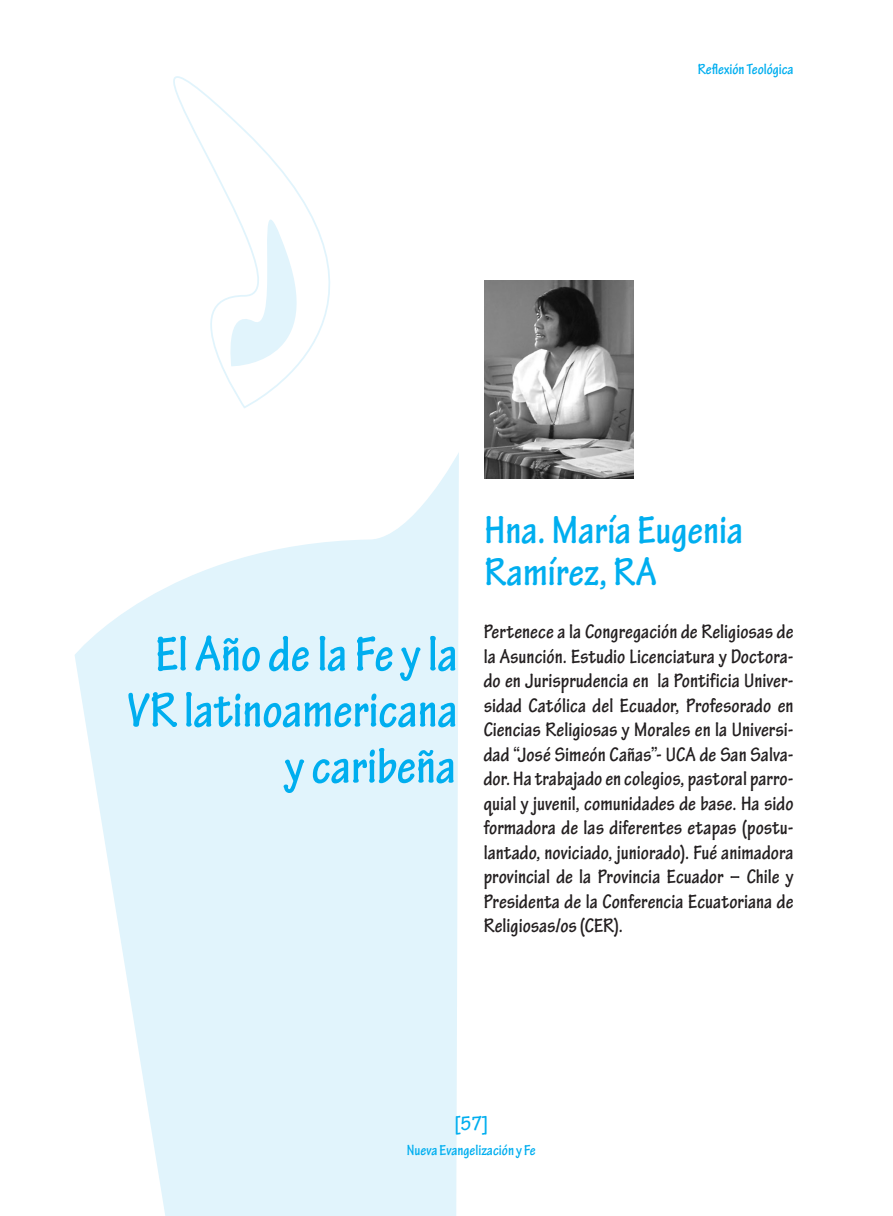
<style>
.page{position:relative;width:893px;height:1216px;background:#fff}
.page>*{position:absolute;margin:0;border:0;box-sizing:border-box;transform-origin:0 0}
.t1{font:700 condensed 52.5px/56px "Tekton Pro";letter-spacing:-.005em;color:#00aeef;text-align:right}
.t2{font:700 condensed 42px/42px "Tekton Pro";color:#00aeef}
.t3{font:700 condensed 21px/24.5px "Tekton Pro";color:#231f20;text-align:justify}
.t4{font:700 condensed 21px "Tekton Pro";color:#00aeef}
.t5{font:700 condensed 15.75px "Tekton Pro";color:#00aeef}
</style>
<div class="page">
<svg style="left:75px;top:453px;width:384px;height:762px;fill:#e1f4fc"></svg>
<svg style="left:173px;top:76px;width:157px;height:332px"></svg>
<svg style="left:224px;top:142px;width:102px;height:225px"></svg>
<img style="left:484px;top:280px;width:149px;height:198px">
<p class="t5" style="left:698px;top:60px;width:97px">Reflexión Teológica</p>
<h1 class="t1" style="left:127px;top:627px;width:333px">El Año de la Fe y la<br>VR latinoamericana y caribeña</h1>
<h2 class="t2" style="left:484px;top:510px;width:260px">Hna. María Eugenia<br>Ramírez, RA</h2>
<p class="t3" style="left:484px;top:619px;width:311px">Pertenece a la Congregación de Religiosas de la Asunción. Estudio Licenciatura y Doctora&shy;do en Jurisprudencia en la Pontificia Univer&shy;sidad Católica del Ecuador, Profesorado en Ciencias Religiosas y Morales en la Universi&shy;dad “José Simeón Cañas”- UCA de San Salva&shy;dor. Ha trabajado en colegios, pastoral parro&shy;quial y juvenil, comunidades de base. Ha sido formadora de las diferentes etapas (postu&shy;lantado, noviciado, juniorado). Fué animadora provincial de la Provincia Ecuador – Chile y Presidenta de la Conferencia Ecuatoriana de Religiosas/os (CER).</p>
<p class="t4" style="left:455px;top:1111px;width:35px">[57]</p>
<p class="t5" style="left:407px;top:1140px;width:130px">Nueva Evangelización y Fe</p>
</div>
